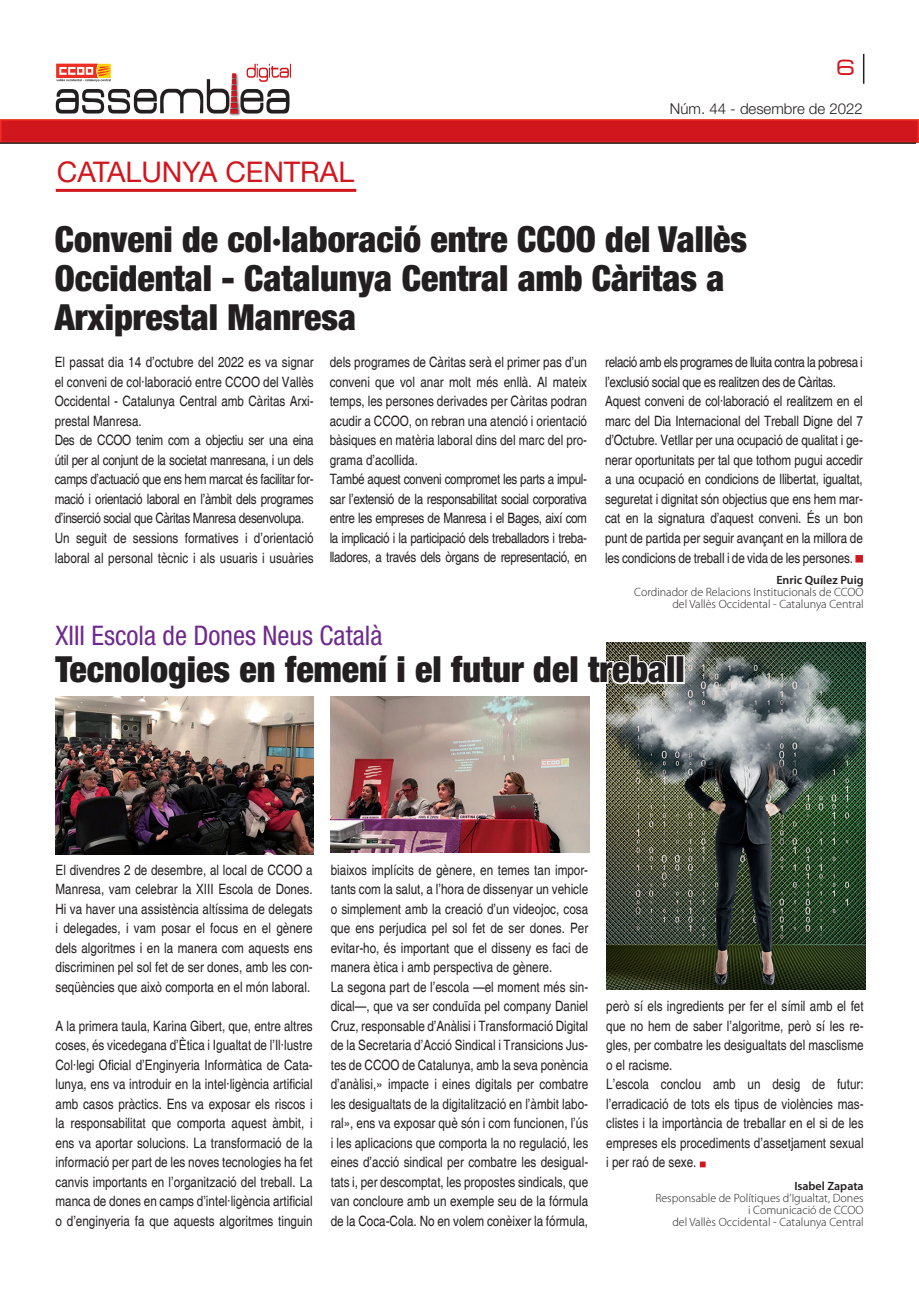
<style>
.page{position:relative;width:919px;height:1289px;background:#fff}
.page>*{position:absolute;margin:0;border:0;box-sizing:border-box;transform-origin:0 0}
.t1{font:900 condensed 36px/39px "Helvetica Neue";color:#231f20}
.t2{font:28.5px "Helvetica Neue";color:#d2161e}
.t3{font:condensed 27px "Helvetica Neue";color:#6e2a8e}
.t4{font:24px "Acens";color:#d2161e}
.t5{font:300 15px "Helvetica Neue";color:#231f20}
.t6{font:condensed 14.25px/19.5px "Helvetica";color:#231f20}
.t7{font:condensed 14.25px/19.5px "Helvetica";letter-spacing:-.025em;color:#231f20}
.t8{font:300 12px/12px "Myriad Pro";color:#231f20;text-align:right}
.t9{font:600 12px "Myriad Pro";color:#231f20}
.s1{color:#fff}
</style>
<div class="page">
<div style="left:228px;top:108px;width:13px;height:8px;background:#231f20;opacity:.75"></div>
<svg style="left:56px;top:64px;width:235px;height:49px"></svg>
<img style="left:606px;top:642px;width:259px;height:347px">
<hr style="left:862px;top:54px;width:2px;height:30px;background:#231f20">
<div style="left:1px;top:120px;width:917px;height:22px;background:#d2161e"></div>
<div style="left:0;top:119px;width:918px;height:24px;border:2px solid #ee2e22"></div>
<hr style="left:0;top:142px;width:915px;height:2px;background:#231f20">
<hr style="left:56px;top:189px;width:300px;height:3px;background:#d2161e">
<div style="left:855px;top:555px;width:7px;height:7px;background:#d2161e;border:2px solid #d2161e"></div>
<svg style="left:699px;top:1161px;width:6px;height:6px"></svg>
<img style="left:56px;top:696px;width:257px;height:158px">
<img style="left:331px;top:696px;width:258px;height:156px">
<h3 class="t4" style="left:836px;top:55px;width:19px">6</h3>
<h2 class="t2" style="left:57px;top:155px;width:299px">CATALUNYA CENTRAL</h2>
<p class="t5" style="left:670px;top:99px;width:194px">Núm. 44 - desembre de 2022</p>
<h1 class="t1" style="left:55px;top:219px;width:694px">Conveni de col·laboració entre CCOO del Vallès<br>Occidental - Catalunya Central amb Càritas a<br>Arxiprestal Manresa</h1>
<p class="t6" style="left:55px;top:353px;width:260px">El passat dia 14 d’octubre del 2022 es va signar el conveni de col·laboració entre CCOO del Vallès Occidental - Catalunya Central amb Càritas Arxi&shy;prestal Manresa.<br>Des de CCOO tenim com a objectiu ser una eina útil per al conjunt de la societat manresana, i un dels camps d’actuació que ens hem marcat és facilitar for&shy;mació i orientació laboral en l’àmbit dels programes d’inserció social que Càritas Manresa desenvolupa.<br>Un seguit de sessions formatives i d’orientació laboral al personal tècnic i als usuaris i usuàries</p>
<p class="t7" style="left:330px;top:353px;width:259px">dels programes de Càritas serà el primer pas d’un conveni que vol anar molt més enllà. Al mateix temps, les persones derivades per Càritas podran acudir a CCOO, on rebran una atenció i orientació bàsiques en matèria laboral dins del marc del pro&shy;grama d’acollida.<br>També aquest conveni compromet les parts a impul&shy;sar l’extensió de la responsabilitat social corporativa entre les empreses de Manresa i el Bages, així com la implicació i la participació dels treballadors i treba&shy;lladores, a través dels òrgans de representació, en</p>
<h3 class="t3" style="left:56px;top:619px;width:328px">XIII Escola de Dones Neus Català</h3>
<p class="t6" style="left:605px;top:353px;width:259px">relació amb els programes de lluita contra la pobresa i l’exclusió social que es realitzen des de Càritas.<br>Aquest conveni de col·laboració el realitzem en el marc del Dia Internacional del Treball Digne del 7 d’Octubre. Vetllar per una ocupació de qualitat i ge&shy;nerar oportunitats per tal que tothom pugui accedir a una ocupació en condicions de llibertat, igualtat, seguretat i dignitat són objectius que ens hem mar&shy;cat en la signatura d’aquest conveni. És un bon punt de partida per seguir avançant en la millora de les condicions de treball i de vida de les persones.</p>
<p class="t9" style="left:776px;top:572px;width:89px">Enric Quílez Puig</p>
<p class="t8" style="left:634px;top:586px;width:231px">Cordinador de Relacions Institucionals de CCOO del Vallès Occidental - Catalunya Central</p>
<h1 class="t1" style="left:56px;top:649px;width:630px">Tecnologies en femení i el futur del <span class="s1">treball</span></h1>
<p class="t6" style="left:56px;top:860px;width:259px;text-align:justify">El divendres 2 de desembre, al local de CCOO a Manresa, vam celebrar la XIII Escola de Dones.<br>Hi va haver una assistència altíssima de delegats i delegades, i vam posar el focus en el gènere dels algoritmes i en la manera com aquests ens discriminen pel sol fet de ser dones, amb les con&shy;seqüències que això comporta en el món laboral.</p>
<p class="t6" style="left:56px;top:1016px;width:259px;text-align:justify">A la primera taula, Karina Gibert, que, entre altres coses, és vicedegana d’Ètica i Igualtat de l’Il·lustre Col·legi Oficial d’Enginyeria Informàtica de Cata&shy;lunya, ens va introduir en la intel·ligència artificial amb casos pràctics. Ens va exposar els riscos i la responsabilitat que comporta aquest àmbit, i ens va aportar solucions. La transformació de la informació per part de les noves tecnologies ha fet canvis importants en l’organització del treball. La manca de dones en camps d’intel·ligència artificial o d’enginyeria fa que aquests algoritmes tinguin</p>
<p class="t6" style="left:331px;top:860px;width:259px">biaixos implícits de gènere, en temes tan impor&shy;tants com la salut, a l’hora de dissenyar un vehicle o simplement amb la creació d’un videojoc, cosa que ens perjudica pel sol fet de ser dones. Per evitar-ho, és important que el disseny es faci de manera ètica i amb perspectiva de gènere.<br>La segona part de l’escola —el moment més sin&shy;dical—, que va ser conduïda pel company Daniel Cruz, responsable d’Anàlisi i Transformació Digital de la Secretaria d’Acció Sindical i Transicions Jus&shy;tes de CCOO de Catalunya, amb la seva ponència d’anàlisi,» impacte i eines digitals per combatre les desigualtats de la digitalització en l’àmbit labo&shy;ral», ens va exposar què són i com funcionen, l’ús i les aplicacions que comporta la no regulació, les eines d’acció sindical per combatre les desigual&shy;tats i, per descomptat, les propostes sindicals, que van concloure amb un exemple seu de la fórmula de la Coca-Cola. No en volem conèixer la fórmula,</p>
<p class="t6" style="left:606px;top:996px;width:259px">però sí els ingredients per fer el símil amb el fet que no hem de saber l’algoritme, però sí les re&shy;gles, per combatre les desigualtats del masclisme o el racisme.<br>L’escola conclou amb un desig de futur: l’erradicació de tots els tipus de violències mas&shy;clistes i la importància de treballar en el si de les empreses els procediments d’assetjament sexual i per raó de sexe.</p>
<p class="t9" style="left:794px;top:1178px;width:71px">Isabel Zapata</p>
<p class="t8" style="left:655px;top:1191px;width:210px">Responsable de Polítiques d’Igualtat, Dones i Comunicació de CCOO<br>del Vallès Occidental - Catalunya Central</p>
</div>
